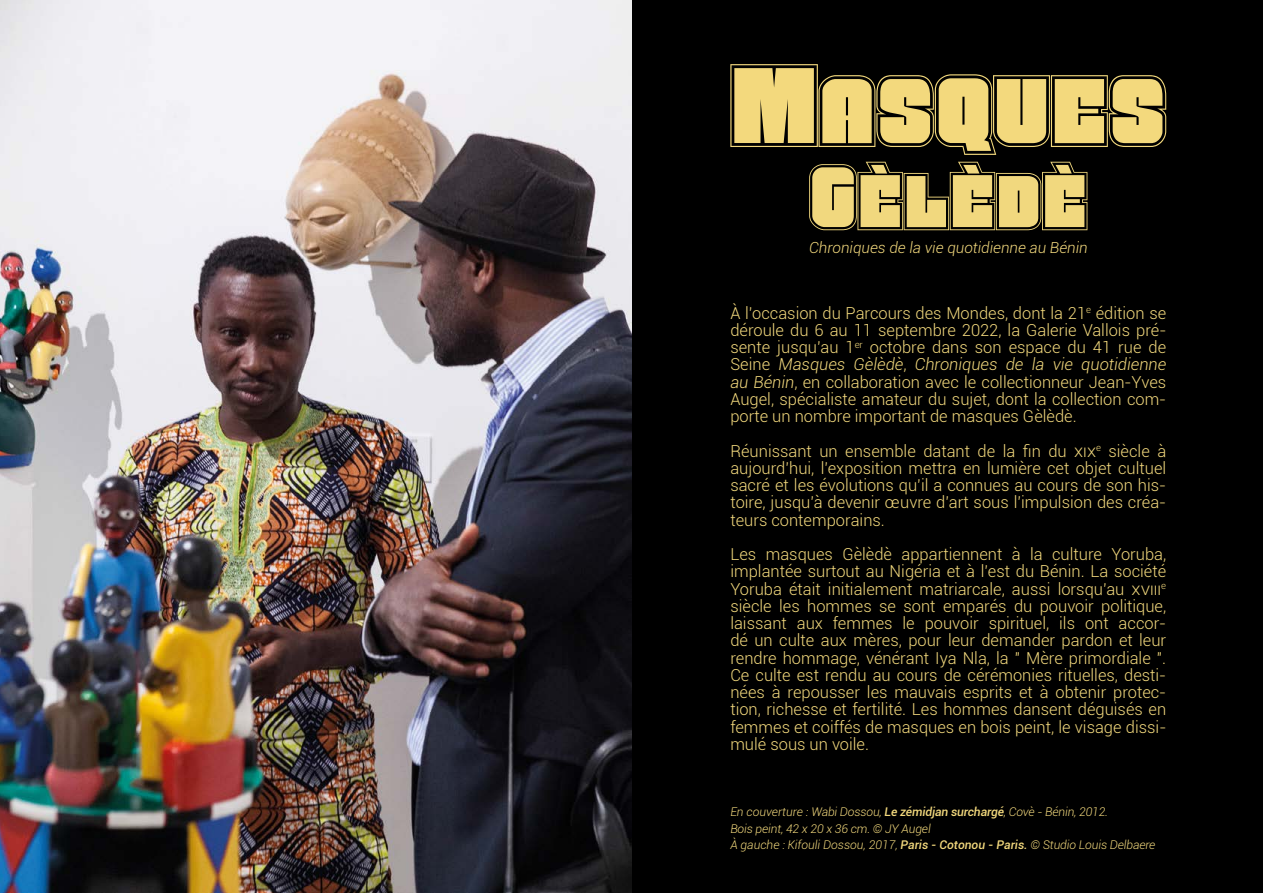
<style>
.page{position:relative;width:1263px;height:893px;background:#fff}
.page>*{position:absolute;margin:0;border:0;box-sizing:border-box;transform-origin:0 0}
.t1{font:300 16.5px/17.2px "Roboto";color:#f3d97d;text-align:justify}
.t2{font:italic 300 15.3px "Roboto";color:#f3d97d}
.t3{font:italic 300 12px/16.5px "Roboto";letter-spacing:-.01em;color:#f3d97d}
.s1{font-style:italic}
.s2{font-weight:500}
</style>
<div class="page">
<div style="left:631px;top:0;width:632px;height:893px;background:#000"></div>
<img style="left:0;top:0;width:631px;height:893px">
<svg style="left:730px;top:64px;width:436px;height:91px"></svg>
<svg style="left:809px;top:162px;width:278px;height:68px"></svg>
<p class="t2" style="left:809px;top:237px;width:280px">Chroniques de la vie quotidienne au Bénin</p>
<p class="t1" style="left:730px;top:303px;width:437px">À l’occasion du Parcours des Mondes, dont la 21<sup>e</sup> édition se déroule du 6 au 11 septembre 2022, la Galerie Vallois pré&shy;sente jusqu’au 1<sup>er</sup> octobre dans son espace du 41 rue de Seine <span class="s1">Masques Gèlèdè</span>, <span class="s1">Chroniques de la vie quotidienne au Bénin</span>, en collaboration avec le collectionneur Jean-Yves Augel, spécialiste amateur du sujet, dont la collection com&shy;porte un nombre important de masques Gèlèdè.</p>
<p class="t1" style="left:730px;top:441px;width:437px">Réunissant un ensemble datant de la fin du xix<sup>e</sup> siècle à aujourd’hui, l’exposition mettra en lumière cet objet cultuel sacré et les évolutions qu’il a connues au cours de son his&shy;toire, jusqu’à devenir œuvre d’art sous l’impulsion des créa&shy;teurs contemporains.</p>
<p class="t1" style="left:730px;top:545px;width:437px">Les masques Gèlèdè appartiennent à la culture Yoruba, implantée surtout au Nigéria et à l’est du Bénin. La société Yoruba était initialement matriarcale, aussi lorsqu’au xviii<sup>e </sup>siècle les hommes se sont emparés du pouvoir politique, laissant aux femmes le pouvoir spirituel, ils ont accor&shy;dé un culte aux mères, pour leur demander pardon et leur rendre hommage, vénérant Iya Nla, la " Mère primordiale ".<br>Ce culte est rendu au cours de cérémonies rituelles, desti&shy;nées à repousser les mauvais esprits et à obtenir protec&shy;tion, richesse et fertilité. Les hommes dansent déguisés en femmes et coiffés de masques en bois peint, le visage dissi&shy;mulé sous un voile.</p>
<p class="t3" style="left:730px;top:803px;width:427px">En couverture : Wabi Dossou, <span class="s2">Le zémidjan surchargé</span>, Covè - Bénin, 2012.<br>Bois peint, 42 x 20 x 36 cm. © JY Augel<br>À gauche : Kifouli Dossou, 2017, <span class="s2">Paris - Cotonou - Paris.</span> © Studio Louis Delbaere</p>
</div>
